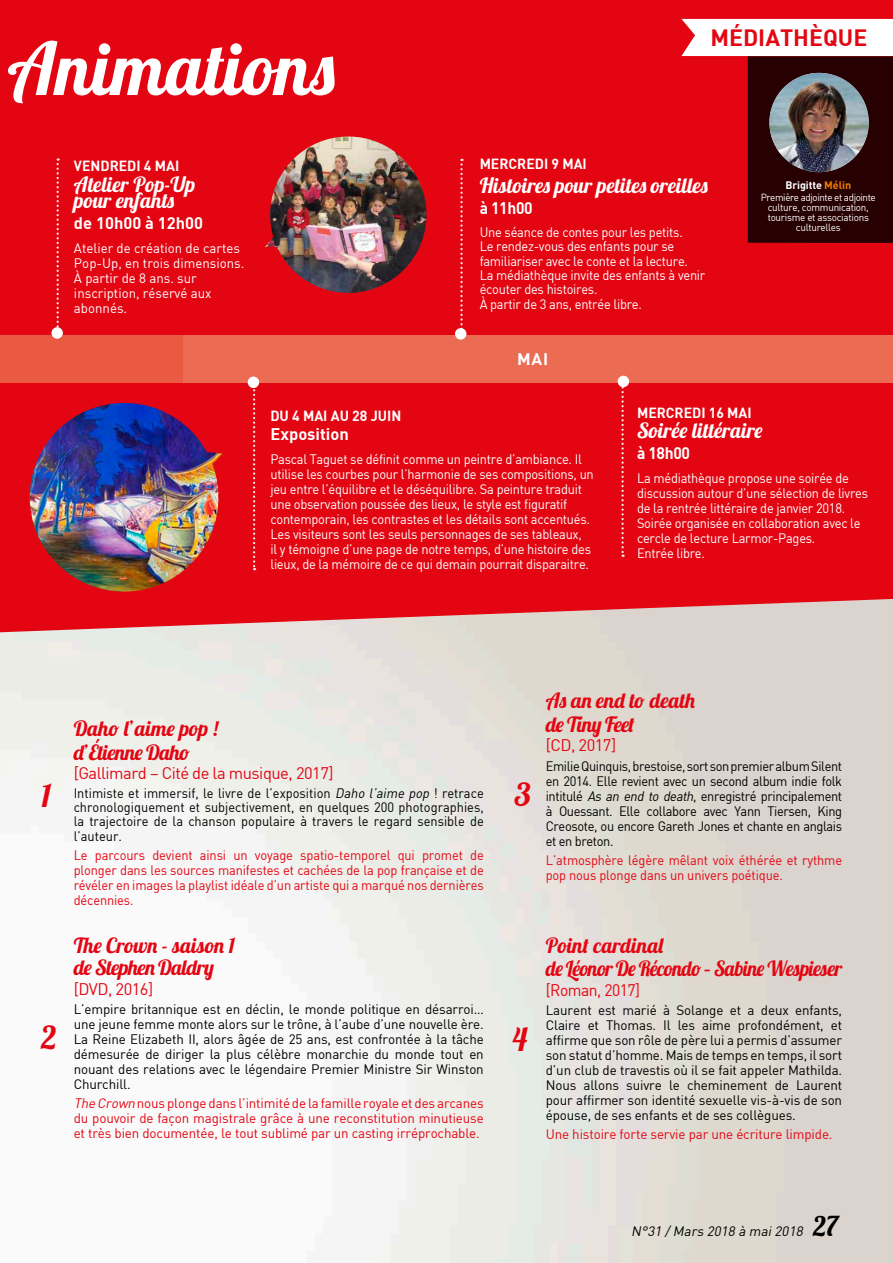
<style>
.page{position:relative;width:893px;height:1263px;background:#fff}
.page>*{position:absolute;margin:0;border:0;box-sizing:border-box;transform-origin:0 0}
.t1{font:72.6px "Lobster 1.4";letter-spacing:.05em;color:#fff}
.t2{font:31.8px "Lobster 1.4";color:#e30612}
.t3{font:23.1px "DIN Bold";color:#e30612}
.t4{font:21px/23.7px "Lobster 1.4";letter-spacing:.02em;color:#e30612}
.t5{font:21px/16.5px "Lobster 1.4";letter-spacing:.015em;color:#fff}
.t6{font:21px/22.5px "Lobster 1.4";color:#e30612}
.t7{font:16.5px "DIN";letter-spacing:-.03em;color:#e30612}
.t8{font:16.5px "DIN Bold";color:#fff}
.t9{font:16.5px "DIN";letter-spacing:-.03em;color:#e30612;scale:.95 1}
.t10{font:16.5px "DIN Bold";color:#fff;scale:.95 1}
.t11{font:14.4px "DIN Bold";color:#fff}
.t12{font:13.5px/15px "DIN";letter-spacing:-.02em;color:#fff;scale:.95 1}
.t13{font:13.5px/15px "DIN";letter-spacing:-.01em;color:#000;text-align:justify}
.t14{font:13.5px/15px "DIN";letter-spacing:-.01em;color:#000;text-align:justify;scale:.95 1}
.t15{font:13.5px/15px "DIN";letter-spacing:-.01em;color:#e30612;scale:.95 1}
.t16{font:13.5px/15px "DIN";letter-spacing:-.01em;color:#e30612;text-align:justify}
.t17{font:13.5px/15px "DIN";color:#fff}
.t18{font:italic 13.5px "DIN";color:#000}
.t19{font:700 10.8px "DIN";letter-spacing:-.01em;color:#fff}
.t20{font:10.2px/9.9px "DIN";letter-spacing:-.025em;color:#fff;text-align:center;scale:.96 1}
.s1{color:#ef7d00}
.s2{font-style:italic}
.s3{font-family:"Lobster 1.4";font-style:normal;font-size:27px}
</style>
<div class="page">
<div style="left:0;top:0;width:893px;height:632px;background:#e30612"></div>
<div style="left:0;top:335px;width:183px;height:48px;background:#ea5941"></div>
<div style="left:183px;top:335px;width:710px;height:48px;background:#ec6b53"></div>
<svg style="left:621px;top:387px;width:3px;height:170px"></svg>
<svg style="left:253px;top:388px;width:2px;height:182px"></svg>
<svg style="left:460px;top:159px;width:3px;height:169px"></svg>
<svg style="left:57px;top:158px;width:2px;height:169px"></svg>
<div style="left:248px;top:377px;width:11px;height:11px;background:#fff;border-radius:50%"></div>
<div style="left:51px;top:327px;width:12px;height:12px;background:#fff;border-radius:50%"></div>
<div style="left:455px;top:328px;width:11px;height:12px;background:#fff;border-radius:50%"></div>
<div style="left:618px;top:376px;width:11px;height:11px;background:#fff;border-radius:50%"></div>
<img style="left:265px;top:136px;width:161px;height:157px">
<svg style="left:681px;top:19px;width:212px;height:224px"></svg>
<img style="left:769px;top:73px;width:100px;height:99px;border-radius:50px">
<img style="left:21px;top:403px;width:204px;height:198px">
<h1 class="t1" style="left:7px;top:22px;width:329px">Animations</h1>
<p class="t11" style="left:74px;top:156px;width:107px">VENDREDI 4 MAI</p>
<h3 class="t5" style="left:74px;top:176px;width:123px">Atelier Pop-Up pour enfants</h3>
<p class="t8" style="left:74px;top:212px;width:131px">de 10h00 à 12h00</p>
<p class="t17" style="left:74px;top:240px;width:172px">Atelier de création de cartes<br>Pop-Up, en trois dimensions.<br>À partir de 8 ans. sur inscription, réservé aux abonnés.</p>
<h3 class="t3" style="left:710px;top:22px;width:158px">MÉDIATHÈQUE</h3>
<p class="t11" style="left:480px;top:155px;width:109px">MERCREDI 9 MAI</p>
<h3 class="t5" style="left:480px;top:177px;width:229px">Histoires pour petites oreilles</h3>
<p class="t10" style="left:480px;top:197px;width:57px">à 11h00</p>
<p class="t12" style="left:480px;top:224px;width:239px;line-height:14.4px">Une séance de contes pour les petits.<br>Le rendez-vous des enfants pour se familiariser avec le conte et la lecture.<br>La médiathèque invite des enfants à venir écouter des histoires.<br>À partir de 3 ans, entrée libre.</p>
<p class="t8" style="left:517px;top:349px;width:32px">MAI</p>
<p class="t19" style="left:785px;top:178px;width:67px">Brigitte <span class="s1">Mélin</span></p>
<p class="t20" style="left:761px;top:192px;width:121px">Première adjointe et adjointe culture, communication, tourisme et associations culturelles</p>
<p class="t11" style="left:270px;top:406px;width:132px">DU 4 MAI AU 28 JUIN</p>
<p class="t8" style="left:270px;top:423px;width:80px">Exposition</p>
<p class="t12" style="left:270px;top:451px;width:342px">Pascal Taguet se définit comme un peintre d’ambiance. Il utilise les courbes pour l’harmonie de ses compositions, un jeu entre l’équilibre et le déséquilibre. Sa peinture traduit une observation poussée des lieux, le style est figuratif contemporain, les contrastes et les détails sont accentués.<br>Les visiteurs sont les seuls personnages de ses tableaux,<br>il y témoigne d’une page de notre temps, d’une histoire des lieux, de la mémoire de ce qui demain pourrait disparaitre.</p>
<p class="t11" style="left:637px;top:403px;width:116px">MERCREDI 16 MAI</p>
<h3 class="t5" style="left:637px;top:422px;width:127px">Soirée littéraire</h3>
<p class="t10" style="left:637px;top:442px;width:57px">à 18h00</p>
<p class="t12" style="left:637px;top:470px;width:245px">La médiathèque propose une soirée de discussion autour d’une sélection de livres de la rentrée littéraire de janvier 2018.<br>Soirée organisée en collaboration avec le cercle de lecture Larmor-Pages.<br>Entrée libre.</p>
<h3 class="t4" style="left:74px;top:716px;width:146px">Daho l’aime pop ! d’Étienne Daho</h3>
<p class="t7" style="left:74px;top:763px;width:261px">[Gallimard – Cité de la musique, 2017]</p>
<p class="t14" style="left:74px;top:785px;width:433px;line-height:14.4px">Intimiste et immersif, le livre de l’exposition <span class="s2">Daho l’aime pop</span> ! retrace chronologiquement et subjectivement, en quelques 200 photographies, la trajectoire de la chanson populaire à travers le regard sensible de l’auteur.</p>
<p class="t15" style="left:74px;top:847px;width:433px;text-align:justify">Le parcours devient ainsi un voyage spatio-temporel qui promet de plonger dans les sources manifestes et cachées de la pop française et de révéler en images la playlist idéale d’un artiste qui a marqué nos dernières décennies.</p>
<h3 class="t6" style="left:74px;top:933px;width:163px">The Crown - saison 1 de Stephen Daldry</h3>
<p class="t7" style="left:74px;top:978px;width:81px">[DVD, 2016]</p>
<p class="t13" style="left:74px;top:1001px;width:412px">L’empire britannique est en déclin, le monde politique en désarroi… une jeune femme monte alors sur le trône, à l’aube d’une nouvelle ère.<br>La Reine Elizabeth II, alors âgée de 25 ans, est confrontée à la tâche démesurée de diriger la plus célèbre monarchie du monde tout en nouant des relations avec le légendaire Premier Ministre Sir Winston Churchill.</p>
<p class="t16" style="left:74px;top:1095px;width:412px"><span class="s2">The Crown</span> nous plonge dans l’intimité de la famille royale et des arcanes du pouvoir de façon magistrale grâce à une reconstitution minutieuse et très bien documentée, le tout sublimé par un casting irréprochable.</p>
<h2 class="t2" style="left:514px;top:775px;width:18px">3</h2>
<h2 class="t2" style="left:41px;top:775px;width:12px">1</h2>
<h2 class="t2" style="left:41px;top:1017px;width:17px">2</h2>
<h2 class="t2" style="left:512px;top:1019px;width:17px">4</h2>
<h3 class="t4" style="left:546px;top:688px;width:151px">As an end to death de Tiny Feet</h3>
<p class="t7" style="left:546px;top:735px;width:72px">[CD, 2017]</p>
<p class="t14" style="left:546px;top:758px;width:313px">Emilie Quinquis, brestoise, sort son premier album Silent en 2014. Elle revient avec un second album indie folk intitulé <span class="s2">As an end to death</span>, enregistré principalement à Ouessant. Elle collabore avec Yann Tiersen, King Creosote, ou encore Gareth Jones et chante en anglais et en breton.</p>
<p class="t15" style="left:546px;top:852px;width:313px">L’atmosphère légère mêlant voix éthérée et rythme pop nous plonge dans un univers poétique.</p>
<h3 class="t4" style="left:546px;top:933px;width:298px">Point cardinal<br>de Léonor De Récondo – Sabine Wespieser</h3>
<p class="t9" style="left:546px;top:980px;width:101px">[Roman, 2017]</p>
<p class="t13" style="left:546px;top:1002px;width:298px">Laurent est marié à Solange et a deux enfants, Claire et Thomas. Il les aime profondément, et affirme que son rôle de père lui a permis d’assumer son statut d’homme. Mais de temps en temps, il sort d’un club de travestis où il se fait appeler Mathilda.<br>Nous allons suivre le cheminement de Laurent pour affirmer son identité sexuelle vis-à-vis de son épouse, de ses enfants et de ses collègues.</p>
<p class="t16" style="left:546px;top:1127px;width:288px">Une histoire forte servie par une écriture limpide.</p>
<p class="t18" style="left:631px;top:1223px;width:209px">N°31 /Mars 2018 à mai2018 <span class="s3">27</span></p>
</div>
